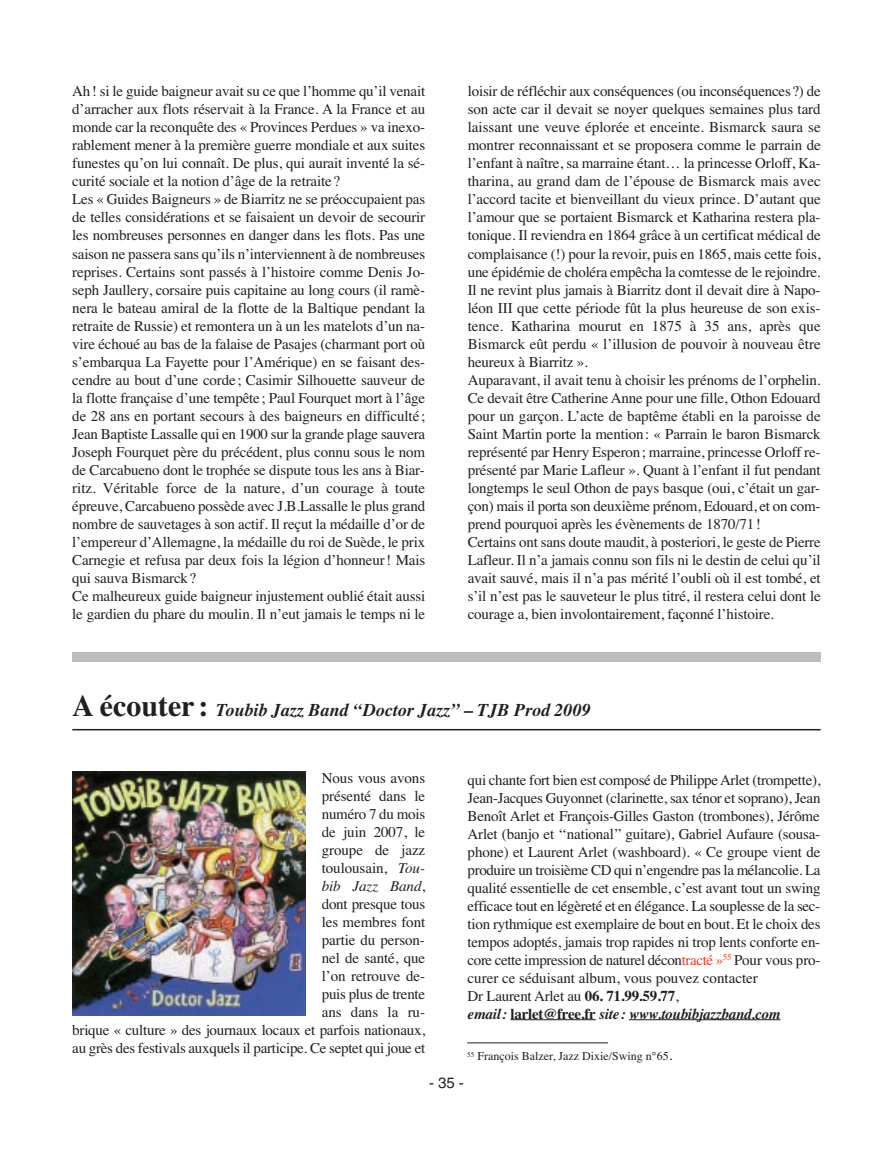
<style>
.page{position:relative;width:893px;height:1149px;background:#fff}
.page>*{position:absolute;margin:0;border:0;box-sizing:border-box;transform-origin:0 0}
.t1{font:italic 700 18px "Times";color:#231f20}
.t2{font:15px/18px "Times";letter-spacing:-.01em;color:#231f20}
.t3{font:15px "Helvetica";color:#231f20}
.t4{font:12px "Times";color:#231f20}
.s1{font-style:normal;font-size:30px}
.s2{font-style:italic}
.s3{color:#ef3c25}
.s4{font-weight:700}
.s5{font-weight:700;font-style:italic}
.s6{font-size:15px}
</style>
<div class="page">
<hr style="left:72px;top:728px;width:749px;height:2px;background:#231f20">
<img style="left:72px;top:771px;width:234px;height:244px">
<hr style="left:511px;top:1018px;width:85px;height:1px;background:#231f20">
<hr style="left:629px;top:1018px;width:151px;height:1px;background:#231f20">
<div style="left:72px;top:652px;width:749px;height:9px;background:#bcbdc0"></div>
<hr style="left:467px;top:1042px;width:141px;height:1px;background:#231f20">
<p class="t2" style="left:72px;top:82px;width:354px">Ah! si le guide baigneur avait su ce que l’homme qu’il venait d’arracher aux flots réservait à la France. A la France et au monde car la reconquête des « Provinces Perdues » va inexo&shy;rablement mener à la première guerre mondiale et aux suites funestes qu’on lui connaît. De plus, qui aurait inventé la sé&shy;curité sociale et la notion d’âge de la retraite?<br>Les « Guides Baigneurs » de Biarritz ne se préoccupaient pas de telles considérations et se faisaient un devoir de secourir les nombreuses personnes en danger dans les flots. Pas une saison ne passera sans qu’ils n’interviennent à de nombreuses reprises. Certains sont passés à l’histoire comme Denis Jo&shy;seph Jaullery, corsaire puis capitaine au long cours (il ramè&shy;nera le bateau amiral de la flotte de la Baltique pendant la retraite de Russie) et remontera un à un les matelots d’un na&shy;vire échoué au bas de la falaise de Pasajes (charmant port où s’embarqua La Fayette pour l’Amérique) en se faisant des&shy;cendre au bout d’une corde; Casimir Silhouette sauveur de la flotte française d’une tempête; Paul Fourquet mort à l’âge de 28 ans en portant secours à des baigneurs en difficulté; Jean Baptiste Lassalle qui en 1900 sur la grande plage sauvera Joseph Fourquet père du précédent, plus connu sous le nom de Carcabueno dont le trophée se dispute tous les ans à Biar&shy;ritz. Véritable force de la nature, d’un courage à toute épreuve, Carcabueno possède avec J.B.Lassalle le plus grand nombre de sauvetages à son actif. Il reçut la médaille d’or de l’empereur d’Allemagne, la médaille du roi de Suède, le prix Carnegie et refusa par deux fois la légion d’honneur! Mais qui sauva Bismarck?<br>Ce malheureux guide baigneur injustement oublié était aussi le gardien du phare du moulin. Il n’eut jamais le temps ni le</p>
<p class="t2" style="left:468px;top:82px;width:354px">loisir de réfléchir aux conséquences (ou inconséquences?) de son acte car il devait se noyer quelques semaines plus tard laissant une veuve éplorée et enceinte. Bismarck saura se montrer reconnaissant et se proposera comme le parrain de l’enfant à naître, sa marraine étant… la princesse Orloff, Ka&shy;tharina, au grand dam de l’épouse de Bismarck mais avec l’accord tacite et bienveillant du vieux prince. D’autant que l’amour que se portaient Bismarck et Katharina restera pla&shy;tonique. Il reviendra en 1864 grâce à un certificat médical de complaisance (!) pour la revoir, puis en 1865, mais cette fois, une épidémie de choléra empêcha la comtesse de le rejoindre.<br>Il ne revint plus jamais à Biarritz dont il devait dire à Napo&shy;léon III que cette période fût la plus heureuse de son exis&shy;tence. Katharina mourut en 1875 à 35 ans, après que Bismarck eût perdu « l’illusion de pouvoir à nouveau être heureux à Biarritz ».<br>Auparavant, il avait tenu à choisir les prénoms de l’orphelin.<br>Ce devait être Catherine Anne pour une fille, Othon Edouard pour un garçon. L’acte de baptême établi en la paroisse de Saint Martin porte la mention: « Parrain le baron Bismarck représenté par Henry Esperon; marraine, princesse Orloff re&shy;présenté par Marie Lafleur ». Quant à l’enfant il fut pendant longtemps le seul Othon de pays basque (oui, c’était un gar&shy;çon) mais il porta son deuxième prénom, Edouard, et on com&shy;prend pourquoi après les évènements de 1870/71!<br>Certains ont sans doute maudit, à posteriori, le geste de Pierre Lafleur. Il n’a jamais connu son fils ni le destin de celui qu’il avait sauvé, mais il n’a pas mérité l’oubli où il est tombé, et s’il n’est pas le sauveteur le plus titré, il restera celui dont le courage a, bien involontairement, façonné l’histoire.</p>
<p class="t1" style="left:72px;top:699px;width:520px"><span class="s1">A écouter :</span> Toubib Jazz Band ‘‘Doctor Jazz’’ – TJB Prod 2009</p>
<p class="t2" style="left:72px;top:768px;width:354px;text-align:right">Nous vous avons<br>présenté dans le<br>numéro 7 du mois<br>de juin 2007, le<br>groupe de jazz<br>toulousain, <span class="s2">Tou-<br>bib Jazz Band</span>,<br>dont presque tous<br>les membres font<br>partie du person-<br>nel de santé, que<br>l’on retrouve de-<br>puis plus de trente<br>ans dans la ru-<br>brique « culture » des journaux locaux et parfois nationaux, au grès des festivals auxquels il participe. Ce septet qui joue et</p>
<p class="t2" style="left:468px;top:770px;width:354px">qui chante fort bien est composé de PhilippeArlet (trompette), Jean-Jacques Guyonnet (clarinette, sax ténor et soprano), Jean Benoît Arlet et François-Gilles Gaston (trombones), Jérôme Arlet (banjo et ‘‘national’’ guitare), Gabriel Aufaure (sousa&shy;phone) et Laurent Arlet (washboard). « Ce groupe vient de produire un troisième CD qui n’engendre pas la mélancolie. La qualité essentielle de cet ensemble, c’est avant tout un swing efficace tout en légèreté et en élégance. La souplesse de la sec&shy;tion rythmique est exemplaire de bout en bout. Et le choix des tempos adoptés, jamais trop rapides ni trop lents conforte en&shy;core cette impression de naturel décon<span class="s3">tracté »</span><sup>55</sup> Pour vous pro&shy;curer ce séduisant album, vous pouvez contacter<br>Dr Laurent Arlet au <span class="s4">06. 71.99.59.77</span>,<br><span class="s5">email:</span> <span class="s4">larlet@free.fr</span> <span class="s5">site: www.toubibjazzband.com</span></p>
<p class="t4" style="left:467px;top:1048px;width:207px"><sup>55</sup> François Balzer, Jazz Dixie/Swing n°65<span class="s6">.</span></p>
<p class="t3" style="left:429px;top:1076px;width:36px">-35-</p>
</div>
